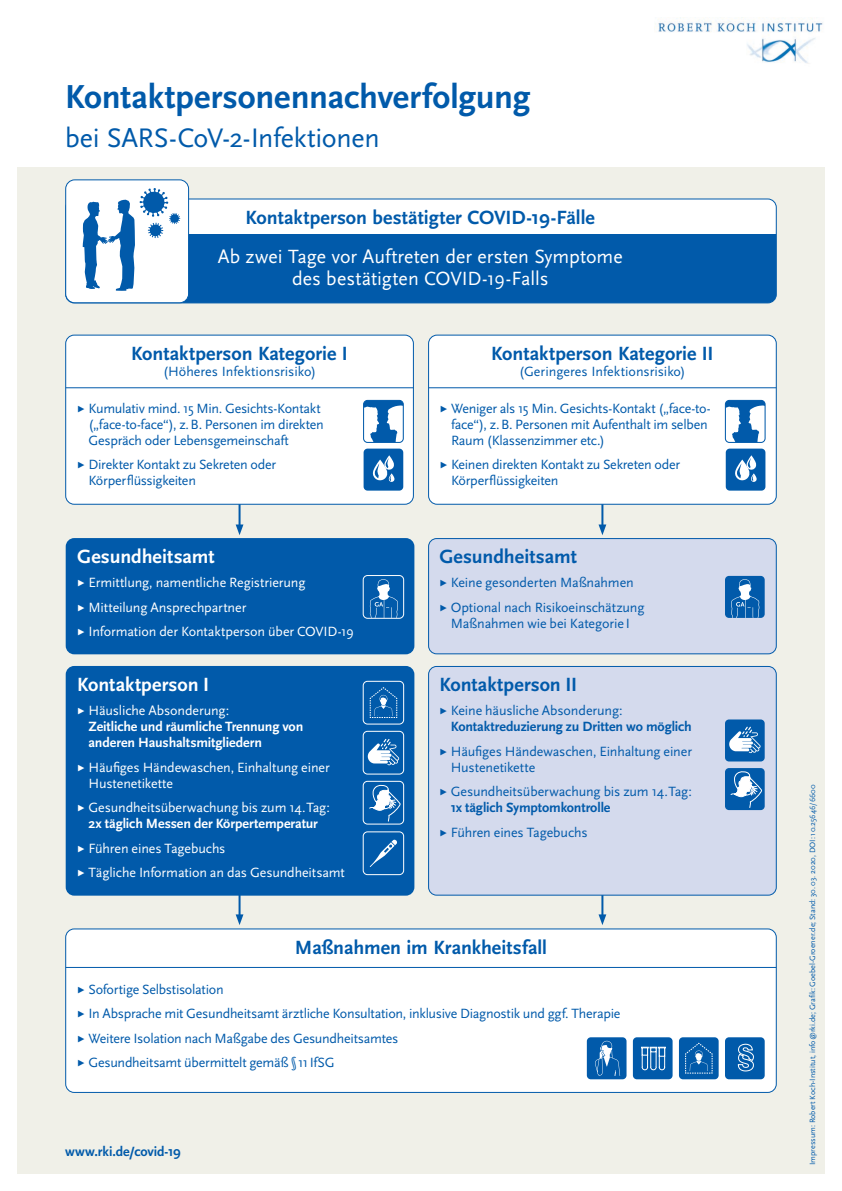
<style>
.page{position:relative;width:842px;height:1191px;background:#fff}
.page>*{position:absolute;margin:0;border:0;box-sizing:border-box;transform-origin:0 0}
.t1{font:700 34.7px "Scala Sans Pro";letter-spacing:-.005em;color:#015aaa}
.t2{font:28px "Scala Sans Pro";letter-spacing:-.01em;color:#015aaa}
.t3{font:700 20px "Scala Sans Pro";color:#015aaa}
.t4{font:20px/22px "Scala Sans Pro";color:#fff;text-align:center}
.t5{font:700 20px "Scala Sans Pro";color:#fff}
.t6{font:14px/16px "Scala Sans Pro";letter-spacing:-.015em;color:#015aaa}
.t7{font:14px/24.5px "Scala Sans Pro";letter-spacing:-.01em;color:#fff}
.t8{font:700 14px/16px "Scala Sans Pro";letter-spacing:-.01em;color:#015aaa}
.t9{font:700 14px/16px "Scala Sans Pro";letter-spacing:-.01em;color:#fff}
.t10{font:8px "Scala Sans Pro";color:#015aaa}
.s1{font-size:9px}
.s2{font-weight:400;font-size:9px}
.s3{font-weight:400}
.s4{font-weight:700}
</style>
<div class="page">
<div style="left:17px;top:167px;width:808px;height:1007px;background:#f0f0e8"></div>
<img style="left:654px;top:17px;width:169px;height:47px">
<hr style="left:239px;top:497px;width:2px;height:31px;background:#015aaa">
<svg style="left:236px;top:524px;width:7px;height:11px"></svg>
<hr style="left:239px;top:887px;width:2px;height:31px;background:#015aaa">
<svg style="left:236px;top:914px;width:7px;height:11px"></svg>
<hr style="left:601px;top:497px;width:2px;height:31px;background:#015aaa">
<svg style="left:598px;top:524px;width:8px;height:11px"></svg>
<hr style="left:601px;top:887px;width:2px;height:31px;background:#015aaa">
<svg style="left:598px;top:914px;width:8px;height:11px"></svg>
<div style="left:66px;top:199px;width:710px;height:104px;background:#fff;border-radius:9px"></div>
<div style="left:66px;top:234px;width:710px;height:69px;background:#015aaa"></div>
<div style="left:65px;top:198px;width:712px;height:105px;border:1px solid #015aaa;border-radius:9px"></div>
<div style="left:66px;top:335px;width:347px;height:169px;background:#fff;border-radius:9px"></div>
<hr style="left:66px;top:387px;width:347px;height:1px;background:#015aaa">
<div style="left:65px;top:334px;width:349px;height:171px;border:1px solid #015aaa;border-radius:9px"></div>
<div style="left:66px;top:929px;width:710px;height:163px;background:#fff;border-radius:9px"></div>
<hr style="left:66px;top:967px;width:710px;height:1px;background:#015aaa">
<div style="left:65px;top:928px;width:712px;height:165px;border:1px solid #015aaa;border-radius:9px"></div>
<div style="left:429px;top:335px;width:347px;height:169px;background:#fff;border-radius:9px"></div>
<hr style="left:429px;top:387px;width:347px;height:1px;background:#015aaa">
<div style="left:428px;top:334px;width:349px;height:171px;border:1px solid #015aaa;border-radius:9px"></div>
<div style="left:66px;top:538px;width:348px;height:116px;background:#015aaa;border-radius:9px"></div>
<div style="left:66px;top:666px;width:348px;height:229px;background:#015aaa;border-radius:9px"></div>
<div style="left:429px;top:538px;width:347px;height:116px;background:#d4daed;border-radius:8px"></div>
<div style="left:428px;top:538px;width:349px;height:116px;border:1px solid #015aaa;border-radius:8px"></div>
<div style="left:429px;top:666px;width:347px;height:229px;background:#d4daed;border-radius:8px"></div>
<div style="left:428px;top:666px;width:349px;height:229px;border:1px solid #015aaa;border-radius:8px"></div>
<svg style="left:365px;top:402px;width:37px;height:39px"></svg>
<div style="left:363px;top:400px;width:41px;height:43px;border:1px solid #015aaa;border-radius:4px"></div>
<svg style="left:725px;top:402px;width:40px;height:40px"></svg>
<div style="left:725px;top:400px;width:40px;height:43px;border:1px solid #015aaa;border-radius:4px"></div>
<div style="left:364px;top:448px;width:39px;height:42px;background:#015aaa;border-radius:4px"></div>
<svg style="left:372px;top:455px;width:23px;height:27px"></svg>
<div style="left:726px;top:448px;width:39px;height:42px;background:#015aaa;border-radius:4px"></div>
<svg style="left:735px;top:455px;width:22px;height:27px"></svg>
<svg style="left:370px;top:687px;width:27px;height:31px"></svg>
<div style="left:363px;top:681px;width:41px;height:43px;border:1px solid #fff;border-radius:4px"></div>
<svg style="left:369px;top:784px;width:32px;height:37px"></svg>
<div style="left:363px;top:781px;width:41px;height:43px;border:1px solid #fff;border-radius:4px"></div>
<div style="left:725px;top:768px;width:40px;height:42px;background:#015aaa;border-radius:4px"></div>
<svg style="left:730px;top:771px;width:32px;height:37px"></svg>
<svg style="left:368px;top:739px;width:31px;height:26px"></svg>
<div style="left:363px;top:731px;width:41px;height:43px;border:1px solid #fff;border-radius:4px"></div>
<div style="left:725px;top:719px;width:40px;height:42px;background:#015aaa;border-radius:4px"></div>
<svg style="left:729px;top:726px;width:32px;height:27px"></svg>
<svg style="left:370px;top:839px;width:27px;height:28px"></svg>
<div style="left:363px;top:831px;width:41px;height:44px;border:1px solid #fff;border-radius:4px"></div>
<div style="left:66px;top:180px;width:123px;height:123px;background:#fff;border-radius:9px"></div>
<div style="left:65px;top:179px;width:124px;height:124px;border:1px solid #015aaa;border-radius:9px"></div>
<svg style="left:370px;top:579px;width:28px;height:37px"></svg>
<div style="left:363px;top:575px;width:41px;height:43px;border:1px solid #fff;border-radius:4px"></div>
<div style="left:725px;top:576px;width:40px;height:42px;background:#015aaa;border-radius:4px"></div>
<svg style="left:731px;top:579px;width:28px;height:39px"></svg>
<div style="left:633px;top:1037px;width:40px;height:42px;background:#015aaa;border-radius:4px"></div>
<svg style="left:641px;top:1047px;width:25px;height:23px"></svg>
<div style="left:587px;top:1037px;width:39px;height:42px;background:#015aaa;border-radius:4px"></div>
<svg style="left:595px;top:1040px;width:25px;height:35px"></svg>
<div style="left:725px;top:1037px;width:40px;height:42px;background:#015aaa;border-radius:4px"></div>
<svg style="left:738px;top:1043px;width:16px;height:28px"></svg>
<div style="left:679px;top:1037px;width:40px;height:42px;background:#015aaa;border-radius:4px"></div>
<svg style="left:685px;top:1042px;width:28px;height:31px"></svg>
<svg style="left:82px;top:188px;width:98px;height:103px"></svg>
<h1 class="t1" style="left:65px;top:77px;width:467px">Kontaktpersonennachverfolgung</h1>
<h2 class="t2" style="left:65px;top:121px;width:316px">bei SARS-CoV-2-Infektionen</h2>
<h3 class="t3" style="left:246px;top:206px;width:351px">Kontaktperson bestätigter COVID-19-Fälle</h3>
<h3 class="t4" style="left:218px;top:245px;width:406px">Ab zwei Tage vor Auftreten der ersten Symptome des bestätigten COVID-19-Falls</h3>
<h3 class="t3" style="left:131px;top:342px;width:218px">Kontaktperson Kategorie I</h3>
<p class="t6" style="left:163px;top:363px;width:155px">(Höheres Infektionsrisiko)</p>
<p class="t6" style="left:89px;top:400px;width:237px;text-indent:-12px"><span class="s1">▶</span> Kumulativ mind. 15 Min. Gesichts-Kontakt („face-to-face“), z.B. Personen im direkten<br>Gespräch oder Lebensgemeinschaft</p>
<p class="t6" style="left:89px;top:457px;width:189px;text-indent:-12px"><span class="s1">▶</span> Direkter Kontakt zu Sekreten oder<br>Körperflüssigkeiten</p>
<h3 class="t5" style="left:77px;top:544px;width:139px">Gesundheitsamt</h3>
<p class="t7" style="left:76px;top:570px;width:279px"><span class="s1">▶</span> Ermittlung, namentliche Registrierung<br><span class="s1">▶</span> Mitteilung Ansprechpartner<br><span class="s1">▶</span> Information der Kontaktperson über COVID-19</p>
<h3 class="t5" style="left:77px;top:672px;width:134px">Kontaktperson I</h3>
<p class="t9" style="left:89px;top:702px;width:216px;text-indent:-12px"><span class="s2">▶</span> <span class="s3">Häusliche Absonderung:<br></span>Zeitliche und räumliche Trennung von anderen Haushaltsmitgliedern</p>
<p class="t7" style="left:89px;top:759px;width:243px;line-height:16px;text-indent:-12px"><span class="s1">▶</span> Häufiges Händewaschen, Einhaltung einer<br>Hustenetikette</p>
<p class="t7" style="left:76px;top:799px;width:255px;line-height:16px;text-align:center"><span class="s1">▶</span> Gesundheitsüberwachung bis zum 14.Tag:<br><span class="s4">2x täglich Messen der Körpertemperatur</span></p>
<p class="t7" style="left:76px;top:835px;width:270px"><span class="s1">▶</span> Führen eines Tagebuchs<br><span class="s1">▶</span> Tägliche Information an das Gesundheitsamt</p>
<h3 class="t3" style="left:491px;top:342px;width:224px">Kontaktperson Kategorie II</h3>
<p class="t6" style="left:519px;top:363px;width:168px">(Geringeres Infektionsrisiko)</p>
<p class="t6" style="left:451px;top:400px;width:261px;text-indent:-12px"><span class="s1">▶</span> Weniger als 15 Min. Gesichts-Kontakt („face-to&shy;face“), z.B. Personen mit Aufenthalt im selben<br>Raum (Klassenzimmer etc.)</p>
<p class="t6" style="left:451px;top:457px;width:231px;text-indent:-12px"><span class="s1">▶</span> Keinen direkten Kontakt zu Sekreten oder<br>Körperflüssigkeiten</p>
<h3 class="t3" style="left:439px;top:544px;width:139px">Gesundheitsamt</h3>
<p class="t6" style="left:439px;top:570px;width:207px;line-height:24.5px"><span class="s1">▶</span> Keine gesonderten Maßnahmen <span class="s1">▶</span> Optional nach Risikoeinschätzung</p>
<p class="t6" style="left:451px;top:615px;width:181px">Maßnahmen wie bei Kategorie I</p>
<h3 class="t3" style="left:439px;top:672px;width:139px">Kontaktperson II</h3>
<p class="t8" style="left:451px;top:702px;width:243px;text-indent:-12px"><span class="s2">▶</span> <span class="s3">Keine häusliche Absonderung:<br></span>Kontaktreduzierung zu Dritten wo möglich</p>
<p class="t6" style="left:451px;top:743px;width:243px;text-indent:-12px"><span class="s1">▶</span> Häufiges Händewaschen, Einhaltung einer<br>Hustenetikette</p>
<p class="t6" style="left:451px;top:783px;width:243px;text-indent:-12px"><span class="s1">▶</span> Gesundheitsüberwachung bis zum 14.Tag:<br><span class="s4">1x täglich Symptomkontrolle</span></p>
<p class="t6" style="left:439px;top:824px;width:151px"><span class="s1">▶</span> Führen eines Tagebuchs</p>
<h3 class="t3" style="left:295px;top:935px;width:254px">Maßnahmen im Krankheitsfall</h3>
<p class="t6" style="left:76px;top:976px;width:545px;line-height:24.5px"><span class="s1">▶</span> Sofortige Selbstisolation<br><span class="s1">▶</span> In Absprache mit Gesundheitsamt ärztliche Konsultation, inklusive Diagnostik und ggf. Therapie <span class="s1">▶</span> Weitere Isolation nach Maßgabe des Gesundheitsamtes<br><span class="s1">▶</span> Gesundheitsamt übermittelt gemäß § 11 IfSG</p>
<p class="t8" style="left:65px;top:1143px;width:117px">www.rki.de/covid-19</p>
<p class="t10" style="left:808px;top:1165px;width:382px;rotate:-90deg">Impressum: Robert Koch-Institut, info@rki.de; Grafik: Goebel-Groener.de; Stand: 30. 03. 2020, DOI: 10.25646/6600</p>
</div>
